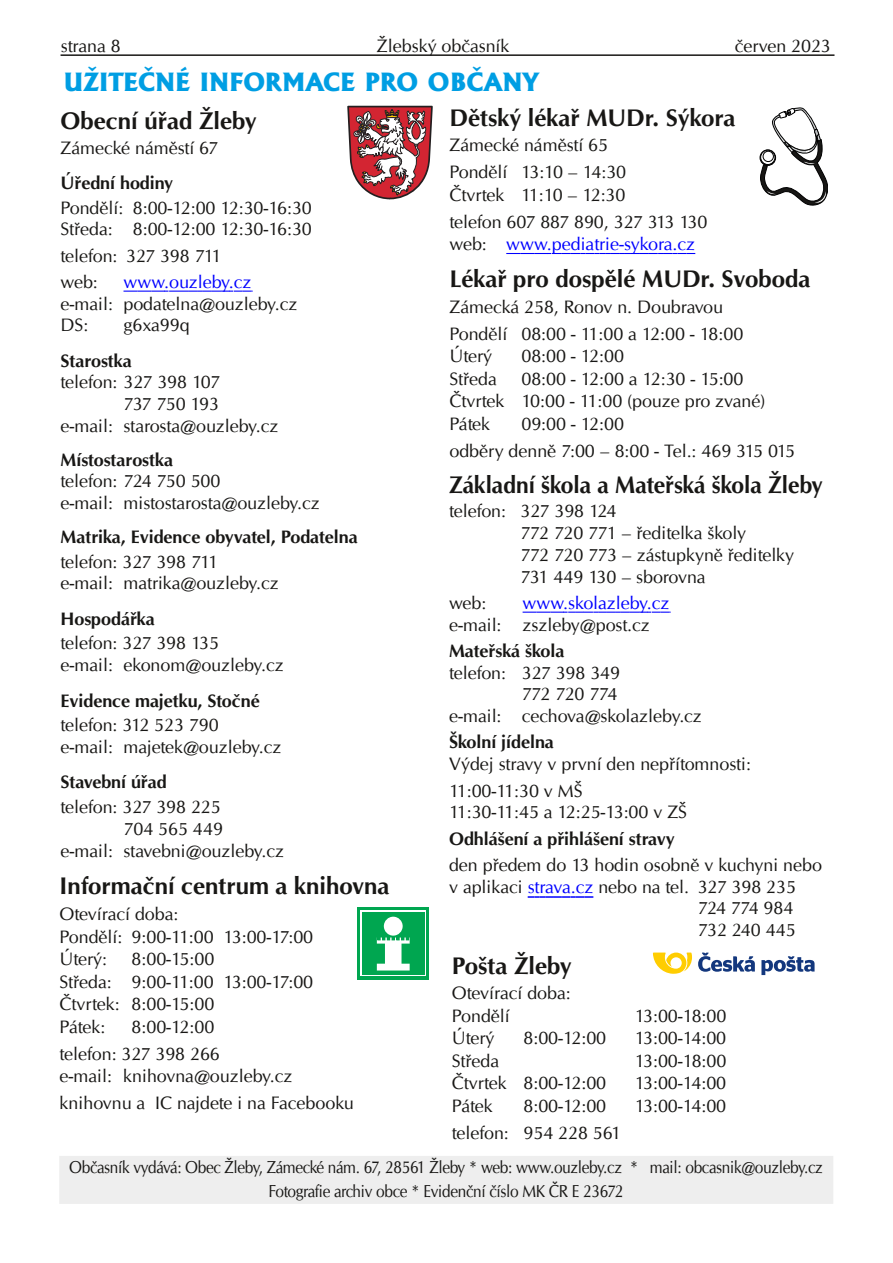
<style>
.page{position:relative;width:893px;height:1263px;background:#fff}
.page>*{position:absolute;margin:0;border:0;box-sizing:border-box;transform-origin:0 0}
.t1{font:700 24px "URW Classico";color:#181715}
.t2{font:700 24px "URW Classico";color:#181715;scale:.95 1}
.t3{font:expanded 24px "A028";color:#009ee3}
.t4{font:18px/21.8px "URW Classico";letter-spacing:-.005em;color:#181715}
.t5{font:700 18px "URW Classico";letter-spacing:-.005em;color:#181715}
.t6{font:18px "URW Classico";color:#00f}
.t7{font:18px "URW Classico";letter-spacing:-.03em;color:#181715}
.t8{font:17.25px/24px "URW Classico";letter-spacing:-.025em;color:#181715;text-align:center;scale:.9 1}
.s1{color:#181715}
.s2{color:#00f}
</style>
<div class="page">
<hr style="left:61px;top:54px;width:773px;height:2px;background:#181715">
<div style="left:60px;top:1156px;width:772px;height:47px;background:#eee"></div>
<div style="left:59px;top:1156px;width:774px;height:48px;border:2px solid #eee"></div>
<svg style="left:653px;top:952px;width:39px;height:22px"></svg>
<svg style="left:698px;top:952px;width:57px;height:20px"></svg>
<svg style="left:761px;top:956px;width:53px;height:19px"></svg>
<svg style="left:123px;top:291px;width:130px;height:1px"></svg>
<div style="left:357px;top:907px;width:72px;height:72px;background:#00a650"></div>
<div style="left:360px;top:910px;width:66px;height:66px;background:#fff"></div>
<div style="left:362px;top:912px;width:63px;height:63px;background:#00a650"></div>
<div style="left:384px;top:917px;width:19px;height:19px;background:#fff;border-radius:50%"></div>
<svg style="left:377px;top:937px;width:33px;height:33px"></svg>
<svg style="left:523px;top:612px;width:148px;height:1px"></svg>
<svg style="left:528px;top:896px;width:65px;height:2px"></svg>
<svg style="left:506px;top:253px;width:189px;height:1px"></svg>
<svg style="left:760px;top:108px;width:68px;height:97px"></svg>
<svg style="left:347px;top:106px;width:86px;height:93px"></svg>
<p class="t4" style="left:61px;top:34px;width:61px">strana 8</p>
<p class="t4" style="left:377px;top:34px;width:134px">Žlebský občasník</p>
<p class="t4" style="left:735px;top:34px;width:98px">červen 2023</p>
<h1 class="t3" style="left:64px;top:66px;width:476px">UŽITEČNÉ INFORMACE PRO OBČANY</h1>
<h1 class="t1" style="left:61px;top:110px;width:198px">Obecní úřad Žleby</h1>
<p class="t4" style="left:61px;top:136px;width:159px">Zámecké náměstí 67</p>
<p class="t5" style="left:61px;top:175px;width:114px">Úřední hodiny</p>
<p class="t4" style="left:61px;top:196px;width:253px">Pondělí: 8:00-12:00 12:30-16:30<br>Středa: 8:00-12:00 12:30-16:30</p>
<p class="t4" style="left:61px;top:242px;width:163px;line-height:26.2px">telefon: 327 398 711 web:</p>
<p class="t6" style="left:123px;top:271px;width:130px">www.ouzleby.cz</p>
<p class="t4" style="left:61px;top:292px;width:238px">e-mail: podatelna@ouzleby.cz<br>DS:</p>
<p class="t4" style="left:123px;top:314px;width:68px">g6xa99q</p>
<p class="t5" style="left:61px;top:353px;width:73px">Starostka</p>
<p class="t4" style="left:61px;top:371px;width:161px">telefon: 327 398 107</p>
<p class="t7" style="left:123px;top:393px;width:97px">737 750 193</p>
<p class="t4" style="left:61px;top:414px;width:220px">e-mail: starosta@ouzleby.cz</p>
<p class="t5" style="left:61px;top:452px;width:114px">Místostarostka</p>
<p class="t4" style="left:61px;top:470px;width:261px">telefon: 724 750 500<br>e-mail: mistostarosta@ouzleby.cz</p>
<p class="t5" style="left:61px;top:529px;width:299px">Matrika, Evidence obyvatel, Podatelna</p>
<p class="t4" style="left:61px;top:550px;width:220px">telefon: 327 398 711<br>e-mail: matrika@ouzleby.cz</p>
<p class="t5" style="left:61px;top:611px;width:96px">Hospodářka</p>
<p class="t4" style="left:61px;top:632px;width:225px">telefon: 327 398 135<br>e-mail: ekonom@ouzleby.cz</p>
<p class="t5" style="left:61px;top:693px;width:201px">Evidence majetku, Stočné</p>
<p class="t4" style="left:61px;top:714px;width:222px">telefon: 312 523 790<br>e-mail: majetek@ouzleby.cz</p>
<p class="t5" style="left:61px;top:774px;width:108px">Stavební úřad</p>
<p class="t4" style="left:61px;top:795px;width:162px">telefon: 327 398 225</p>
<p class="t4" style="left:123px;top:817px;width:101px">704 565 449</p>
<p class="t4" style="left:61px;top:839px;width:225px">e-mail: stavebni@ouzleby.cz</p>
<h1 class="t1" style="left:60px;top:876px;width:331px">Informační centrum a knihovna</h1>
<p class="t4" style="left:60px;top:902px;width:255px;line-height:22.5px">Otevírací doba:<br>Pondělí: 9:00-11:00 13:00-17:00<br>Úterý:</p>
<p class="t4" style="left:60px;top:947px;width:255px;line-height:22.5px;text-indent:72px">8:00-15:00<br>Středa: 9:00-11:00 13:00-17:00<br>Čtvrtek: 8:00-15:00<br>Pátek:</p>
<p class="t4" style="left:60px;top:1012px;width:162px;line-height:27px;text-indent:72px">8:00-12:00 telefon: 327 398 266</p>
<p class="t4" style="left:60px;top:1062px;width:296px;line-height:27px">e-mail: knihovna@ouzleby.cz knihovnu a IC najdete i na Facebooku</p>
<h1 class="t1" style="left:449px;top:107px;width:287px">Dětský lékař MUDr. Sýkora</h1>
<p class="t4" style="left:449px;top:131px;width:178px;line-height:27px">Zámecké náměstí 65<br>Pondělí 13:10 – 14:30</p>
<p class="t4" style="left:449px;top:181px;width:259px;line-height:27px">Čtvrtek 11:10 – 12:30<br>telefon 607 887 890, 327 313 130</p>
<p class="t6" style="left:449px;top:233px;width:247px"><span class="s1">web:</span> www.pediatrie-sykora.cz</p>
<h1 class="t1" style="left:449px;top:269px;width:362px">Lékař pro dospělé MUDr. Svoboda</h1>
<p class="t4" style="left:449px;top:293px;width:295px;line-height:27px">Zámecká 258, Ronov n. Doubravou<br>Pondělí 08:00 - 11:00 a 12:00 - 18:00</p>
<p class="t4" style="left:449px;top:345px;width:44px">Úterý</p>
<p class="t4" style="left:521px;top:345px;width:104px">08:00 - 12:00</p>
<p class="t4" style="left:449px;top:367px;width:49px">Středa</p>
<p class="t4" style="left:449px;top:367px;width:317px;line-height:22.5px;text-indent:72px">08:00 - 12:00 a 12:30 - 15:00<br>Čtvrtek 10:00 - 11:00 (pouze pro zvané)<br>Pátek</p>
<p class="t4" style="left:449px;top:410px;width:347px;line-height:27px;text-indent:72px">09:00 - 12:00<br>odběry denně 7:00 – 8:00 - Tel.: 469 315 015</p>
<h1 class="t2" style="left:449px;top:474px;width:395px">Základní škola a Mateřská škola Žleby</h1>
<p class="t4" style="left:520px;top:500px;width:275px;text-indent:-71px">telefon: 327 398 124<br>772 720 771 – ředitelka školy<br>772 720 773 – zástupkyně ředitelky<br>731 449 130 – sborovna</p>
<p class="t4" style="left:449px;top:591px;width:39px">web:</p>
<p class="t6" style="left:523px;top:592px;width:148px">www.skolazleby.cz</p>
<p class="t4" style="left:449px;top:613px;width:202px">e-mail: zszleby@post.cz</p>
<p class="t5" style="left:449px;top:643px;width:117px">Mateřská škola</p>
<p class="t4" style="left:449px;top:661px;width:172px">telefon: 327 398 349</p>
<p class="t7" style="left:522px;top:683px;width:97px">772 720 774</p>
<p class="t4" style="left:449px;top:705px;width:254px">e-mail: cechova@skolazleby.cz</p>
<p class="t5" style="left:449px;top:735px;width:106px">Školní jídelna</p>
<p class="t4" style="left:449px;top:750px;width:303px;line-height:26.2px">Výdej stravy v první den nepřítomnosti:<br>11:00-11:30 v MŠ</p>
<p class="t4" style="left:449px;top:801px;width:240px">11:30-11:45 a 12:25-13:00 v ZŠ</p>
<p class="t5" style="left:449px;top:831px;width:227px">Odhlášení a přihlášení stravy</p>
<p class="t4" style="left:449px;top:853px;width:374px">den předem do 13 hodin osobně v kuchyni nebo</p>
<p class="t4" style="left:449px;top:875px;width:348px">v aplikaci <span class="s2">strava.cz</span> nebo na tel. 327 398 235</p>
<p class="t7" style="left:698px;top:897px;width:97px">724 774 984</p>
<p class="t4" style="left:698px;top:918px;width:100px">732 240 445</p>
<h1 class="t1" style="left:452px;top:955px;width:121px">Pošta Žleby</h1>
<p class="t4" style="left:452px;top:981px;width:120px;line-height:22.5px">Otevírací doba:<br>Pondělí</p>
<p class="t4" style="left:635px;top:1004px;width:93px">13:00-18:00</p>
<p class="t4" style="left:452px;top:1027px;width:44px">Úterý</p>
<p class="t4" style="left:523px;top:1027px;width:84px">8:00-12:00</p>
<p class="t4" style="left:635px;top:1027px;width:93px">13:00-14:00</p>
<p class="t4" style="left:452px;top:1049px;width:49px">Středa</p>
<p class="t4" style="left:635px;top:1049px;width:93px">13:00-18:00</p>
<p class="t4" style="left:452px;top:1072px;width:156px">Čtvrtek 8:00-12:00</p>
<p class="t4" style="left:635px;top:1072px;width:93px">13:00-14:00</p>
<p class="t4" style="left:452px;top:1094px;width:42px">Pátek</p>
<p class="t4" style="left:523px;top:1094px;width:84px">8:00-12:00</p>
<p class="t4" style="left:635px;top:1094px;width:93px">13:00-14:00</p>
<p class="t4" style="left:452px;top:1121px;width:171px">telefon: 954 228 561</p>
<p class="t8" style="left:69px;top:1155px;width:839px">Občasník vydává: Obec Žleby, Zámecké nám. 67, 28561 Žleby * web: www.ouzleby.cz * mail: obcasnik@ouzleby.cz<br>Fotografie archiv obce * Evidenční číslo MK ČR E 23672</p>
</div>
